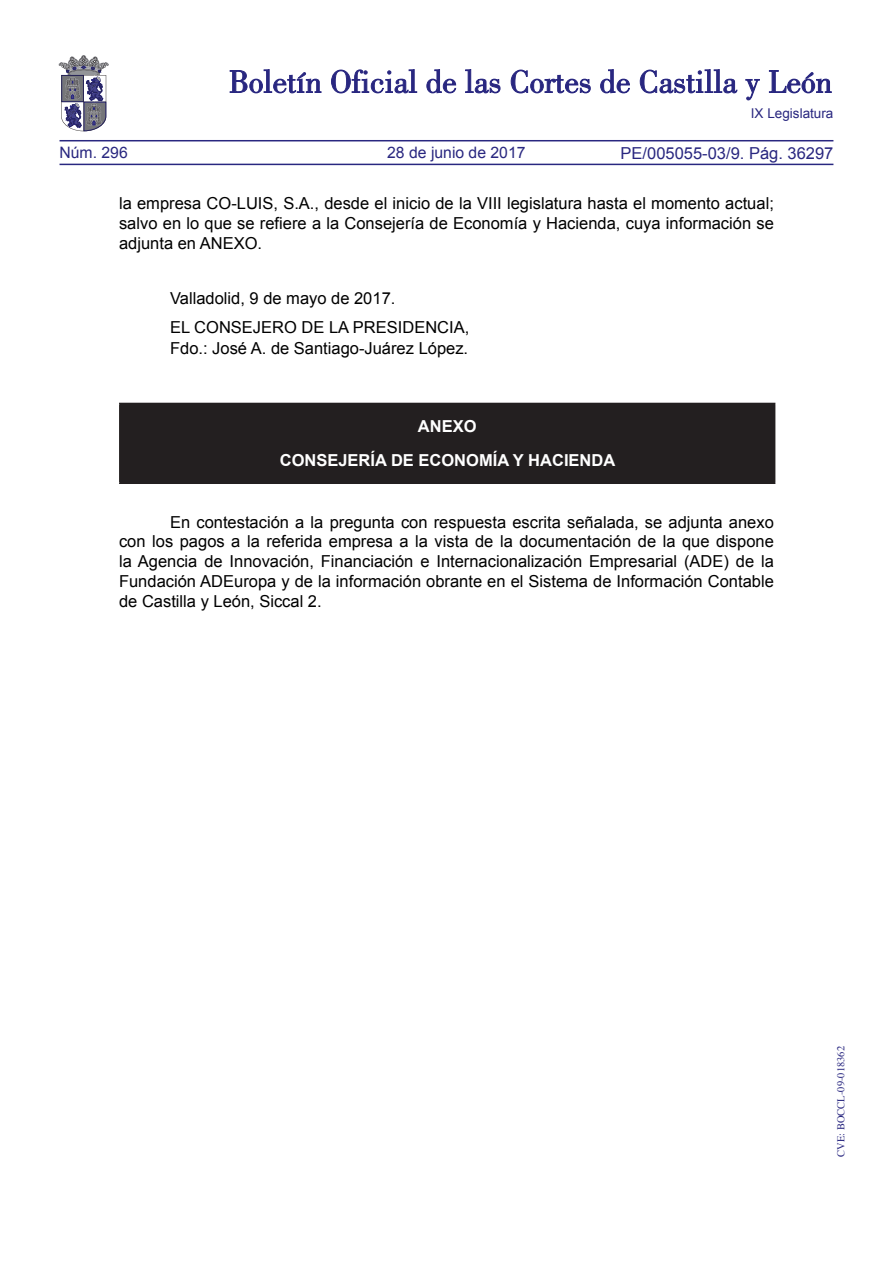
<style>
.page{position:relative;width:893px;height:1263px;background:#fff}
.page>*{position:absolute;margin:0;border:0;box-sizing:border-box;transform-origin:0 0}
.TEXTO_NORMAL{font:16.5px/19.8px "Arial";color:#000;text-align:justify}
.firma{font:16.5px/21px "Arial";color:#000}
.texto_blanco{font:700 16.5px "Arial";color:#fff}
.valladolid{font:16.5px "Arial";color:#000}
.t1{font:16.5px "Arial";color:#292780}
.t2{font:15.75px "Arial";color:#292780}
.t3{font:13.5px "Arial";color:#292780}
.t4{font:10.5px "Times";color:#292780}
</style>
<div class="page">
<hr style="left:60px;top:164px;width:773px;height:1px;background:#292780">
<hr style="left:60px;top:140px;width:773px;height:1px;background:#292780">
<svg style="left:230px;top:69px;width:91px;height:24px"></svg>
<svg style="left:331px;top:69px;width:86px;height:24px"></svg>
<svg style="left:426px;top:69px;width:30px;height:24px"></svg>
<svg style="left:465px;top:69px;width:35px;height:24px"></svg>
<svg style="left:511px;top:70px;width:80px;height:23px"></svg>
<svg style="left:600px;top:69px;width:30px;height:24px"></svg>
<svg style="left:640px;top:69px;width:97px;height:24px"></svg>
<svg style="left:745px;top:79px;width:15px;height:21px"></svg>
<svg style="left:769px;top:70px;width:62px;height:23px"></svg>
<svg style="left:59px;top:55px;width:49px;height:76px"></svg>
<div style="left:120px;top:403px;width:655px;height:80px;background:#231f20"></div>
<hr style="left:119px;top:403px;width:656px;height:1px;background:#231f20">
<hr style="left:119px;top:404px;width:2px;height:78px;background:#231f20">
<hr style="left:119px;top:482px;width:656px;height:2px;background:#231f20">
<p class="t3" style="left:751px;top:105px;width:84px">IX Legislatura</p>
<p class="t1" style="left:621px;top:142px;width:214px">PE/005055-03/9. Pág. 36297</p>
<p class="TEXTO_NORMAL" style="left:119px;top:194px;width:656px">la empresa CO-LUIS, S.A., desde el inicio de la VIII legislatura hasta el momento actual; salvo en lo que se refiere a la Consejería de Economía y Hacienda, cuya información se adjunta en ANEXO.</p>
<p class="valladolid" style="left:170px;top:287px;width:227px">Valladolid, 9 de mayo de 2017.</p>
<p class="firma" style="left:170px;top:317px;width:301px">EL CONSEJERO DE LA PRESIDENCIA,<br>Fdo.: José A. de Santiago-Juárez López.</p>
<p class="t2" style="left:60px;top:142px;width:70px">Núm. 296</p>
<p class="t2" style="left:387px;top:142px;width:140px">28 de junio de 2017</p>
<p class="texto_blanco" style="left:418px;top:416px;width:60px">ANEXO</p>
<p class="texto_blanco" style="left:280px;top:450px;width:337px">CONSEJERÍA DE ECONOMÍA Y HACIENDA</p>
<p class="TEXTO_NORMAL" style="left:119px;top:512px;width:656px;text-indent:51px">En contestación a la pregunta con respuesta escrita señalada, se adjunta anexo con los pagos a la referida empresa a la vista de la documentación de la que dispone la Agencia de Innovación, Financiación e Internacionalización Empresarial (ADE) de la Fundación ADEuropa y de la información obrante en el Sistema de Información Contable de Castilla y León, Siccal 2.</p>
<p class="t4" style="left:831px;top:1157px;width:112px;rotate:-90deg">CVE: BOCCL-09-018362</p>
</div>
